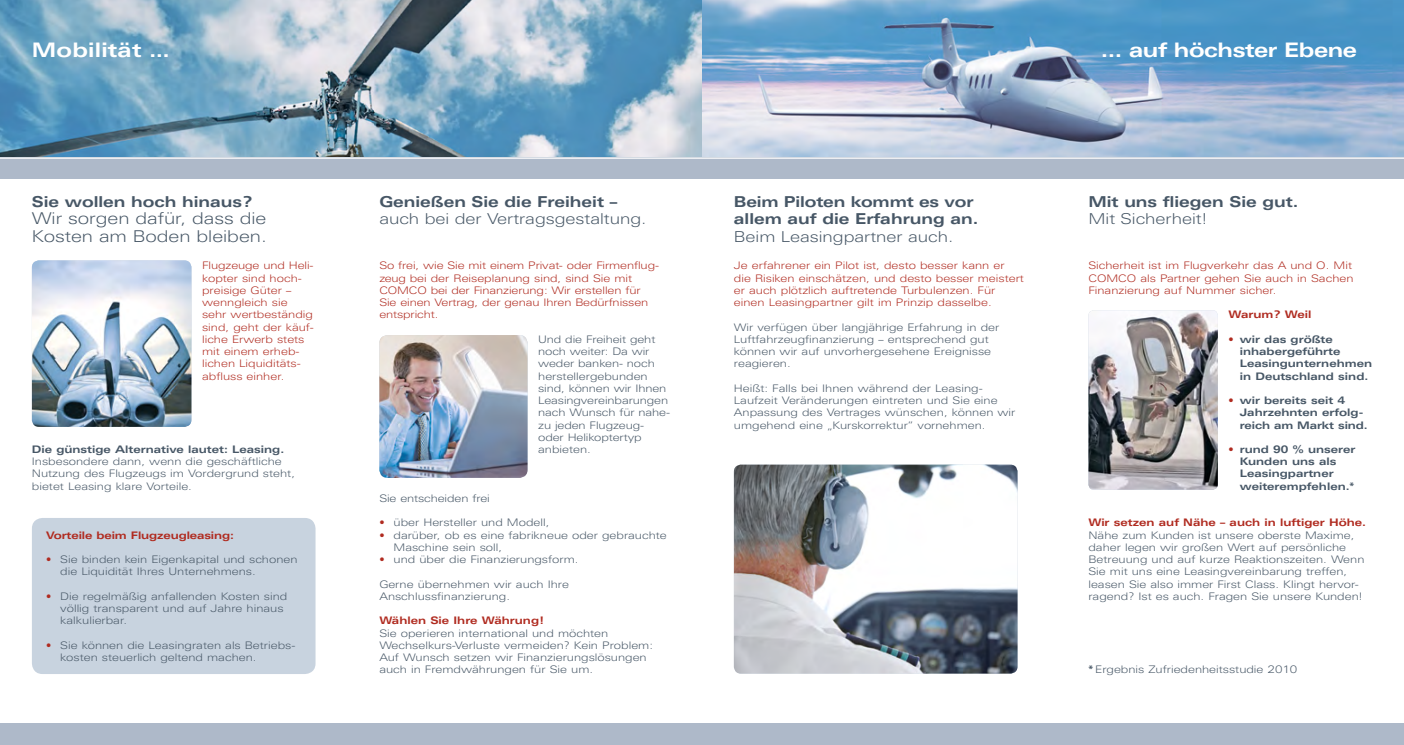
<style>
.page{position:relative;width:1404px;height:745px;background:#fff}
.page>*{position:absolute;margin:0;border:0;box-sizing:border-box;transform-origin:0 0}
.t1{font:700 20px "Linotype Univers Extd";letter-spacing:-.02em;color:#fff}
.t2{font:700 20px "Linotype Univers Extd";letter-spacing:.01em;color:#fff}
.t3{font:300 16.25px/17.5px "Linotype Univers Extd";color:#475766}
.t4{font:700 15px/17.5px "Linotype Univers Extd";color:#475766}
.t5{font:300 15px "Linotype Univers Extd";color:#475766}
.t6{font:300 10.38px/12.2px "Linotype Univers Extd";color:#475766}
.t7{font:300 10.38px/12.2px "Linotype Univers Extd";color:#b02b20}
.t8{font:700 10.38px/12.2px "Linotype Univers Extd";color:#475766}
.t9{font:700 10.38px "Linotype Univers Extd";color:#b02b20}
.s1{font-weight:700;color:#b02b20}
.s2{color:#b02b20}
.s3{font-weight:700}
</style>
<div class="page">
<img style="left:702px;top:0;width:701px;height:157px">
<svg style="left:0;top:0;width:702px;height:157px;background:#83a9c1"></svg>
<div style="left:32px;top:517px;width:283px;height:156px;background:#c8d3df;border-radius:11px"></div>
<div style="left:0;top:157px;width:1403px;height:22px;background:#aeb9c9"></div>
<hr style="left:0;top:157px;width:1403px;height:2px;background:#fff">
<div style="left:0;top:723px;width:1403px;height:21px;background:#aeb9c9"></div>
<img style="left:733px;top:464px;width:284px;height:209px">
<img style="left:379px;top:335px;width:148px;height:142px">
<img style="left:32px;top:260px;width:159px;height:166px">
<img style="left:1088px;top:310px;width:129px;height:179px">
<h1 class="t2" style="left:32px;top:38px;width:139px">Mobilität …</h1>
<h1 class="t1" style="left:1100px;top:38px;width:258px">... auf höchster Ebene</h1>
<h3 class="t4" style="left:32px;top:192px;width:222px">Sie wollen hoch hinaus?</h3>
<h2 class="t3" style="left:32px;top:210px;width:236px">Wir sorgen dafür, dass die<br>Kosten am Boden bleiben.</h2>
<p class="t7" style="left:202px;top:259px;width:113px">Flugzeuge und Heli&shy;kopter sind hoch&shy;preisige Güter – wenngleich sie sehr wertbeständig sind, geht der käuf&shy;liche Erwerb stets mit einem erheb&shy;lichen Liquiditäts&shy;abfluss einher.</p>
<p class="t8" style="left:32px;top:443px;width:254px">Die günstige Alternative lautet: Leasing.</p>
<p class="t6" style="left:32px;top:455px;width:264px">Insbesondere dann, wenn die geschäftliche<br>Nutzung des Flugzeugs im Vordergrund steht, bietet Leasing klare Vorteile.</p>
<p class="t9" style="left:46px;top:528px;width:189px">Vorteile beim Flugzeugleasing:</p>
<p class="t6" style="left:60px;top:553px;width:239px;text-indent:-14px"><span class="s1">•</span> Sie binden kein Eigenkapital und schonen die Liquidität Ihres Unternehmens.</p>
<p class="t6" style="left:60px;top:589px;width:229px;text-indent:-14px"><span class="s1">•</span> Die regelmäßig anfallenden Kosten sind völlig transparent und auf Jahre hinaus kalkulierbar.</p>
<p class="t6" style="left:60px;top:638px;width:236px;text-indent:-14px"><span class="s1">•</span> Sie können die Leasingraten als Betriebs&shy;kosten steuerlich geltend machen.</p>
<h3 class="t4" style="left:379px;top:192px;width:239px">Genießen Sie die Freiheit –</h3>
<h3 class="t5" style="left:379px;top:210px;width:269px">auch bei der Vertragsgestaltung.</h3>
<p class="t7" style="left:379px;top:259px;width:281px">So frei, wie Sie mit einem Privat- oder Firmenflug&shy;zeug bei der Reiseplanung sind, sind Sie mit COMCO bei der Finanzierung: Wir erstellen für Sie einen Vertrag, der genau Ihren Bedürfnissen entspricht.</p>
<p class="t6" style="left:538px;top:333px;width:133px">Und die Freiheit geht noch weiter: Da wir weder banken- noch herstellergebunden sind, können wir Ihnen<br>Leasingvereinbarungen nach Wunsch für nahe&shy;zu jeden Flugzeug&shy;oder Helikoptertyp anbieten.</p>
<p class="t6" style="left:379px;top:491px;width:112px">Sie entscheiden frei</p>
<p class="t6" style="left:379px;top:516px;width:172px"><span class="s1">•</span> über Hersteller und Modell,</p>
<p class="t6" style="left:393px;top:528px;width:275px;text-indent:-14px"><span class="s1">•</span> darüber, ob es eine fabrikneue oder gebrauchte<br>Maschine sein soll,</p>
<p class="t6" style="left:379px;top:553px;width:201px"><span class="s1">•</span> und über die Finanzierungsform.</p>
<p class="t6" style="left:379px;top:577px;width:191px">Gerne übernehmen wir auch Ihre<br>Anschlussfinanzierung.</p>
<p class="t9" style="left:379px;top:614px;width:167px">Wählen Sie Ihre Währung!</p>
<p class="t6" style="left:379px;top:626px;width:275px">Sie operieren international und möchten Wechselkurs-Verluste vermeiden? Kein Problem:<br>Auf Wunsch setzen wir Finanzierungslösungen auch in Fremdwährungen für Sie um.</p>
<h3 class="t4" style="left:733px;top:192px;width:246px">Beim Piloten kommt es vor allem auf die Erfahrung an.</h3>
<h3 class="t5" style="left:733px;top:228px;width:221px">Beim Leasingpartner auch.</h3>
<p class="t7" style="left:733px;top:259px;width:291px">Je erfahrener ein Pilot ist, desto besser kann er die Risiken einschätzen, und desto besser meistert er auch plötzlich auftretende Turbulenzen. Für einen Leasingpartner gilt im Prinzip dasselbe.</p>
<p class="t6" style="left:733px;top:320px;width:267px">Wir verfügen über langjährige Erfahrung in der Luftfahrzeugfinanzierung – entsprechend gut können wir auf unvorhergesehene Ereignisse reagieren.</p>
<p class="t6" style="left:733px;top:381px;width:283px">Heißt: Falls bei Ihnen während der Leasing-Laufzeit Veränderungen eintreten und Sie eine Anpassung des Vertrages wünschen, können wir umgehend eine „Kurskorrektur” vornehmen.</p>
<h3 class="t4" style="left:1088px;top:192px;width:211px">Mit uns fliegen Sie gut.</h3>
<h3 class="t5" style="left:1088px;top:210px;width:120px">Mit Sicherheit!</h3>
<p class="t7" style="left:1088px;top:259px;width:266px">Sicherheit ist im Flugverkehr das A und O. Mit<br>COMCO als Partner gehen Sie auch in Sachen<br>Finanzierung auf Nummer sicher.</p>
<p class="t9" style="left:1228px;top:308px;width:84px">Warum? Weil</p>
<p class="t8" style="left:1239px;top:333px;width:134px;text-indent:-11px"><span class="s2">•</span> wir das größte inhabergeführte<br>Leasingunternehmen in Deutschland sind.</p>
<p class="t8" style="left:1239px;top:394px;width:129px;text-indent:-11px"><span class="s2">•</span> wir bereits seit 4<br>Jahrzehnten erfolg&shy;reich am Markt sind.</p>
<p class="t8" style="left:1239px;top:443px;width:117px;text-indent:-11px"><span class="s2">•</span> rund 90 % unserer<br>Kunden uns als<br>Leasingpartner weiterempfehlen.*</p>
<p class="t9" style="left:1088px;top:516px;width:279px">Wir setzen auf Nähe – auch in luftiger Höhe.</p>
<p class="t6" style="left:1088px;top:528px;width:277px">Nähe zum Kunden ist unsere oberste Maxime, daher legen wir großen Wert auf persönliche Betreuung und auf kurze Reaktionszeiten. Wenn Sie mit uns eine Leasingvereinbarung treffen, leasen Sie also immer First Class. Klingt hervor&shy;ragend? Ist es auch. Fragen Sie unsere Kunden!</p>
<p class="t6" style="left:1088px;top:663px;width:210px"><span class="s3">*</span> Ergebnis Zufriedenheitsstudie 2010</p>
</div>
